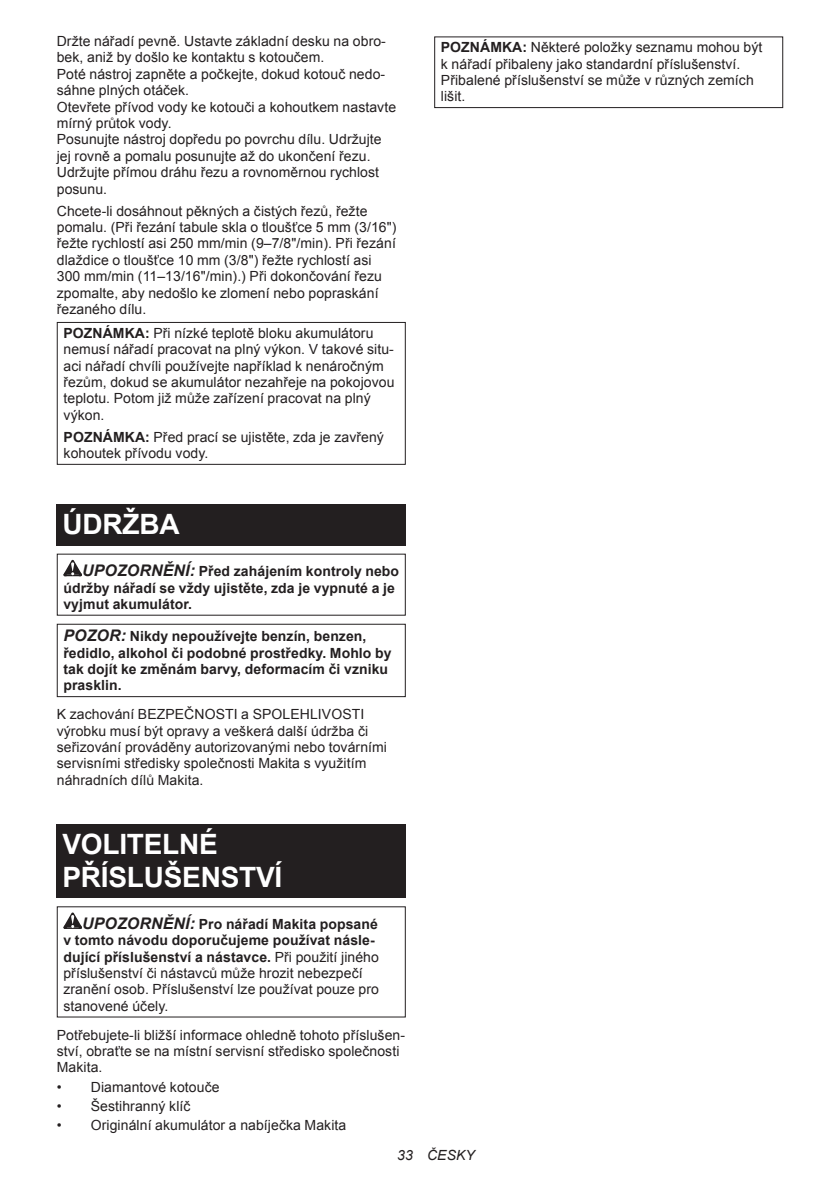
<style>
.page{position:relative;width:840px;height:1191px;background:#fff}
.page>*{position:absolute;margin:0;border:0;box-sizing:border-box;transform-origin:0 0}
.t1{font:700 28px/32.8px "Arial";letter-spacing:-.01em;color:#fff}
.t2{font:14px/16.4px "Arial";letter-spacing:.005em;color:#231f20}
.t3{font:700 14px/16.4px "Arial";letter-spacing:.005em;color:#231f20}
.t4{font:italic 14px "Arial";letter-spacing:.005em;color:#231f20}
.s1{font-weight:700}
.s2{font-style:italic;font-size:16px}
.s3{font-weight:700;font-style:italic;font-size:16px}
</style>
<div class="page">
<div style="left:57px;top:322px;width:348px;height:143px;border:1px solid #231f20"></div>
<div style="left:57px;top:504px;width:348px;height:41px;background:#231f20"></div>
<svg style="left:63px;top:560px;width:19px;height:16px"></svg>
<div style="left:57px;top:624px;width:348px;height:73px;border:1px solid #231f20"></div>
<div style="left:57px;top:824px;width:348px;height:74px;background:#231f20"></div>
<svg style="left:63px;top:912px;width:19px;height:17px"></svg>
<div style="left:434px;top:36px;width:348px;height:72px;border:1px solid #231f20"></div>
<p class="t2" style="left:57px;top:33px;width:341px">Držte nářadí pevně. Ustavte základní desku na obro&shy;bek, aniž by došlo ke kontaktu s kotoučem.<br>Poté nástroj zapněte a počkejte, dokud kotouč nedo&shy;sáhne plných otáček.<br>Otevřete přívod vody ke kotouči a kohoutkem nastavte mírný průtok vody.<br>Posunujte nástroj dopředu po povrchu dílu. Udržujte jej rovně a pomalu posunujte až do ukončení řezu.<br>Udržujte přímou dráhu řezu a rovnoměrnou rychlost posunu.</p>
<p class="t2" style="left:57px;top:203px;width:341px">Chcete-li dosáhnout pěkných a čistých řezů, řežte pomalu. (Při řezání tabule skla o tloušťce 5 mm (3/16") řežte rychlostí asi 250 mm/min (9–7/8"/min). Při řezání dlaždice o tloušťce 10 mm (3/8") řežte rychlostí asi 300 mm/min (11–13/16"/min).) Při dokončování řezu zpomalte, aby nedošlo ke zlomení nebo popraskání řezaného dílu.</p>
<p class="t2" style="left:63px;top:325px;width:332px"><span class="s1">POZNÁMKA:</span> Při nízké teplotě bloku akumulátoru nemusí nářadí pracovat na plný výkon. V takové situ&shy;aci nářadí chvíli používejte například k nenáročným řezům, dokud se akumulátor nezahřeje na pokojovou teplotu. Potom již může zařízení pracovat na plný výkon.</p>
<p class="t2" style="left:64px;top:429px;width:321px"><span class="s1">POZNÁMKA:</span> Před prací se ujistěte, zda je zavřený kohoutek přívodu vody.</p>
<h1 class="t1" style="left:62px;top:509px;width:119px">ÚDRŽBA</h1>
<p class="t3" style="left:63px;top:563px;width:337px;text-indent:19px"><span class="s2">UPOZORNĚNÍ:</span> Před zahájením kontroly nebo údržby nářadí se vždy ujistěte, zda je vypnuté a je vyjmut akumulátor.</p>
<p class="t3" style="left:63px;top:628px;width:329px"><span class="s2">POZOR:</span> Nikdy nepoužívejte benzín, benzen, ředidlo, alkohol či podobné prostředky. Mohlo by tak dojít ke změnám barvy, deformacím či vzniku prasklin.</p>
<p class="t2" style="left:57px;top:706px;width:331px">K zachování BEZPEČNOSTI a SPOLEHLIVOSTI výrobku musí být opravy a veškerá další údržba či seřizování prováděny autorizovanými nebo továrními servisními středisky společnosti Makita s využitím náhradních dílů Makita.</p>
<h1 class="t1" style="left:62px;top:828px;width:221px">VOLITELNÉ<br>PŘÍSLUŠENSTVÍ</h1>
<p class="t2" style="left:63px;top:916px;width:317px;text-indent:19px"><span class="s3">UPOZORNĚNÍ:</span> <span class="s1">Pro nářadí Makita popsané v tomto návodu doporučujeme používat násle&shy;dující příslušenství a nástavce.</span> Při použití jiného příslušenství či nástavců může hrozit nebezpečí zranění osob. Příslušenství lze používat pouze pro stanovené účely.</p>
<p class="t2" style="left:57px;top:1026px;width:349px">Potřebujete-li bližší informace ohledně tohoto příslušen&shy;ství, obraťte se na místní servisní středisko společnosti<br>Makita.</p>
<p class="t2" style="left:57px;top:1078px;width:164px">• Diamantové kotouče</p>
<p class="t2" style="left:57px;top:1097px;width:135px">• Šestihranný klíč</p>
<p class="t2" style="left:57px;top:1117px;width:291px">• Originální akumulátor a nabíječka Makita</p>
<p class="t2" style="left:440px;top:39px;width:323px"><span class="s1">POZNÁMKA:</span> Některé položky seznamu mohou být k nářadí přibaleny jako standardní příslušenství.<br>Přibalené příslušenství se může v různých zemích lišit.</p>
<p class="t4" style="left:397px;top:1146px;width:79px">33 ČESKY</p>
</div>
